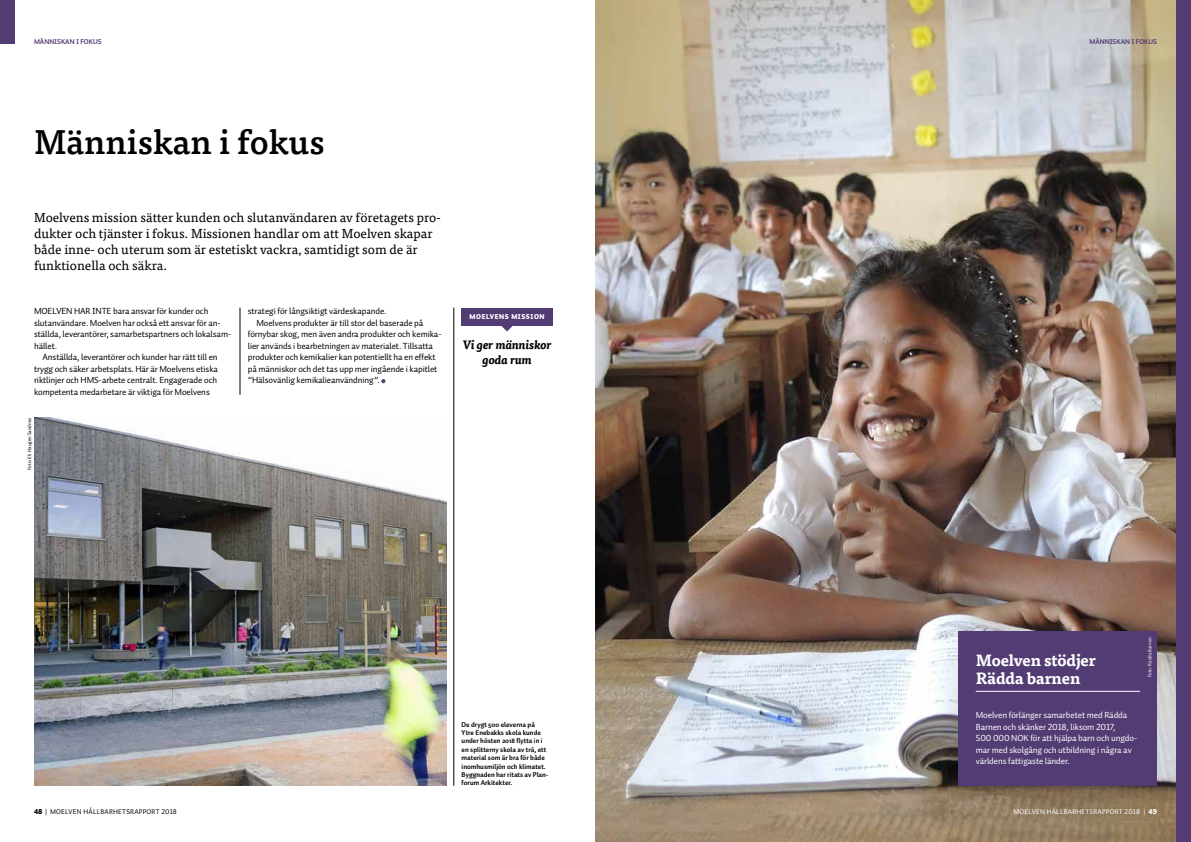
<style>
.page{position:relative;width:1191px;height:842px;background:#fff}
.page>*{position:absolute;margin:0;border:0;box-sizing:border-box;transform-origin:0 0}
.t1{font:500 34px "Tisa OT";color:#000}
.t2{font:700 16px/18px "Tisa OT";letter-spacing:-.01em;color:#fff}
.t3{font:13px/16px "Tisa OT";color:#000}
.t4{font:italic 700 12px/14.4px "Tisa OT";color:#000;text-align:center}
.t5{font:9px "Auto 1 Regular LF";letter-spacing:-.01em;color:#000}
.t6{font:9px/11.5px "Auto 1 Regular LF";letter-spacing:-.01em;color:#fff}
.t7{font:700 7px/8.4px "Auto 1";color:#000}
.t8{font:7px "Auto 1";letter-spacing:.03em;color:#000}
.t9{font:7px "Auto 1";letter-spacing:.03em;color:#fff}
.t10{font:7px "Auto 1 Bold LF";color:#523c73}
.t11{font:900 7px "Auto 1";letter-spacing:.08em;color:#fff}
.t12{font:5px "Auto 1 Regular LF";color:#000}
.t13{font:5px "Auto 1 Regular LF";color:#fff}
.s1{font-family:"Auto 1 Black LF"}
.s2{font-family:"Auto 1 Regular LF"}
</style>
<div class="page">
<img style="left:595px;top:0;width:581px;height:842px">
<div style="left:958px;top:631px;width:199px;height:155px;background:#523c73"></div>
<hr style="left:975px;top:691px;width:165px;height:1px;background:#fff">
<div style="left:0;top:0;width:14px;height:44px;background:#523c73"></div>
<svg style="left:381px;top:379px;width:4px;height:4px"></svg>
<hr style="left:240px;top:308px;width:1px;height:87px;background:#000">
<hr style="left:453px;top:308px;width:1px;height:478px;background:#000">
<div style="left:1176px;top:0;width:15px;height:842px;background:#523c73"></div>
<img style="left:34px;top:418px;width:412px;height:368px">
<div style="left:461px;top:308px;width:92px;height:17px;background:#523c73"></div>
<svg style="left:501px;top:325px;width:12px;height:6px"></svg>
<p class="t10" style="left:34px;top:37px;width:69px">MÄNNISKAN I FOKUS</p>
<h1 class="t1" style="left:34px;top:121px;width:292px">Människan i fokus</h1>
<h3 class="t3" style="left:34px;top:210px;width:408px">Moelvens mission sätter kunden och slutanvändaren av företagets pro&shy;dukter och tjänster i fokus. Missionen handlar om att Moelven skapar både inne- och uterum som är estetiskt vackra, samtidigt som de är funktionella och säkra.</h3>
<p class="t5" style="left:34px;top:306px;width:176px">MOELVEN HAR INTE bara ansvar för kunder och</p>
<p class="t5" style="left:34px;top:317px;width:188px">slutanvändare. Moelven har också ett ansvar för an-</p>
<p class="t5" style="left:34px;top:329px;width:199px">ställda, leverantörer, samarbetspartners och lokalsam-</p>
<p class="t5" style="left:34px;top:340px;width:25px">hället.</p>
<p class="t5" style="left:43px;top:352px;width:177px">Anställda, leverantörer och kunder har rätt till en</p>
<p class="t5" style="left:34px;top:363px;width:185px">trygg och säker arbetsplats. Här är Moelvens etiska</p>
<p class="t5" style="left:34px;top:375px;width:185px">riktlinjer och HMS-arbete centralt. Engagerade och</p>
<p class="t5" style="left:34px;top:386px;width:177px">kompetenta medarbetare är viktiga för Moelvens</p>
<p class="t12" style="left:26px;top:470px;width:54px;rotate:-90deg">Foto: Eli Haugen Sandnes</p>
<p class="t5" style="left:248px;top:306px;width:140px">strategi för långsiktigt värdeskapande.</p>
<p class="t5" style="left:256px;top:317px;width:168px">Moelvens produkter är till stor del baserade på</p>
<p class="t5" style="left:248px;top:329px;width:195px">förnybar skog, men även andra produkter och kemika-</p>
<p class="t5" style="left:248px;top:340px;width:187px">lier används i bearbetningen av materialet. Tillsatta</p>
<p class="t5" style="left:248px;top:352px;width:189px">produkter och kemikalier kan potentiellt ha en effekt</p>
<p class="t5" style="left:248px;top:363px;width:191px">på människor och det tas upp mer ingående i kapitlet</p>
<p class="t5" style="left:248px;top:375px;width:133px">”Hälsovänlig kemikalieanvändning”.</p>
<p class="t11" style="left:469px;top:312px;width:76px">MOELVENS MISSION</p>
<h3 class="t4" style="left:463px;top:338px;width:90px">Vi ger människor goda rum</h3>
<p class="t8" style="left:34px;top:808px;width:144px"><span class="s1">48</span> | MOELVEN HÅLLBARHETSRAPPORT <span class="s2">2018</span></p>
<p class="t7" style="left:461px;top:720px;width:88px">De drygt 500 eleverna på<br>Ytre Enebakks skola kunde under hösten 2018 flytta in i en splitterny skola av trä, ett material som är bra för både inomhusmiljön och klimatet.<br>Byggnaden har ritats av Plan&shy;forum Arkitekter.</p>
<p class="t10" style="left:1089px;top:37px;width:69px">MÄNNISKAN I FOKUS</p>
<h2 class="t2" style="left:975px;top:652px;width:122px">Moelven stödjer<br>Rädda barnen</h2>
<p class="t6" style="left:975px;top:709px;width:163px">Moelven förlänger samarbetet med Rädda Barnen och skänker 2018, liksom 2017,<br>500 000 NOK för att hjälpa barn och ungdo&shy;mar med skolgång och utbildning i några av världens fattigaste länder.</p>
<p class="t13" style="left:1146px;top:677px;width:42px;rotate:-90deg">Foto: Rädda Barnen</p>
<p class="t9" style="left:1013px;top:808px;width:145px">MOELVEN HÅLLBARHETSRAPPORT <span class="s2">2018 |</span> <span class="s1">49</span></p>
</div>
